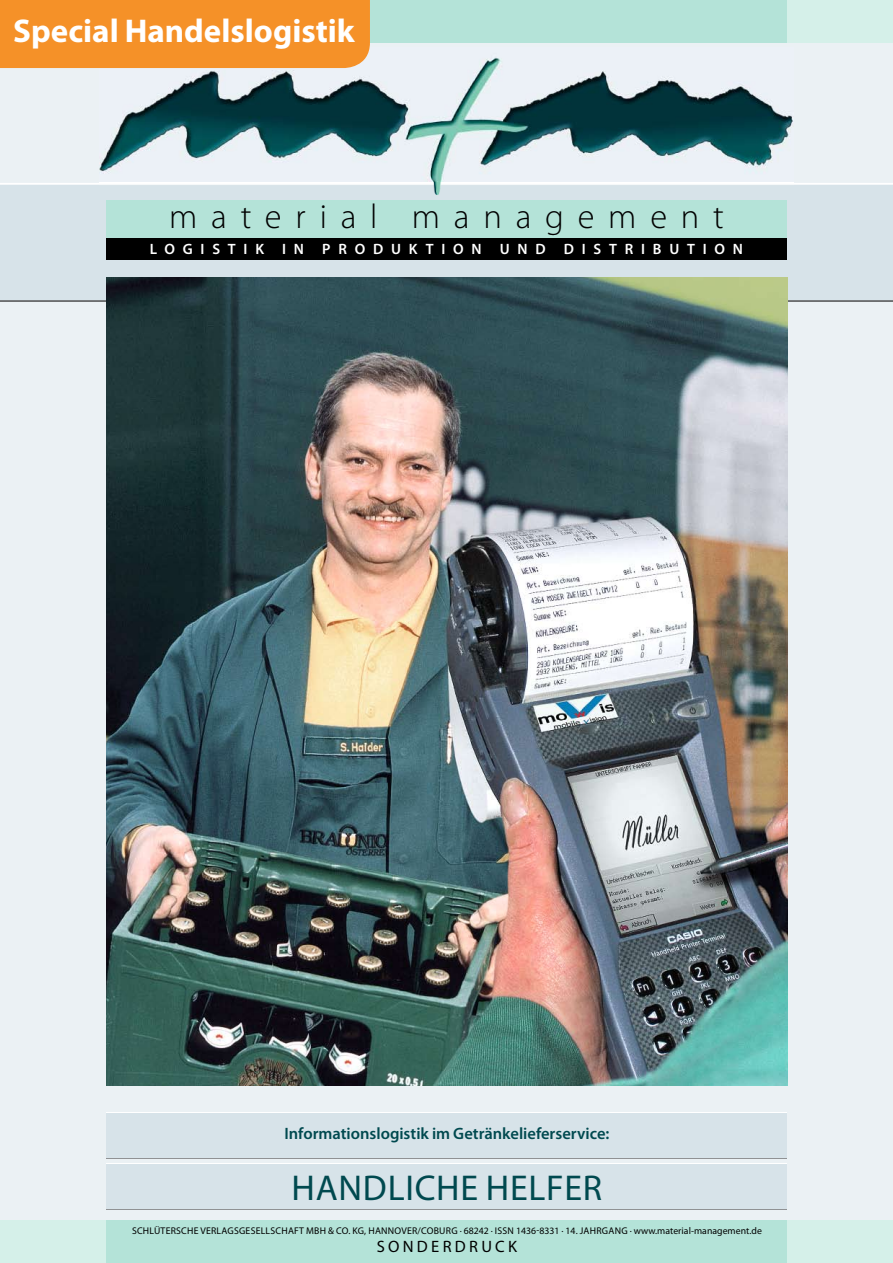
<style>
.page{position:relative;width:893px;height:1263px;background:#ebf1f4}
.page>*{position:absolute;margin:0;border:0;box-sizing:border-box;transform-origin:0 0}
.t1{font:36px "Myriad Pro";letter-spacing:.02em;color:#00494f}
.t2{font:300 34.5px "Myriad Pro";letter-spacing:.4em;color:#000}
.t3{font:700 33px "Myriad Pro";color:#fff}
.t4{font:600 16.5px "Myriad Pro";color:#00494f}
.t5{font:16.5px "Myriad Pro";letter-spacing:.2em;color:#000}
.t6{font:600 15px "Myriad Pro";letter-spacing:.52em;color:#fff}
.t7{font:9.75px "Myriad Pro";letter-spacing:.025em;color:#000}
</style>
<div class="page">
<div style="left:0;top:0;width:893px;height:43px;background:#d5f0e9"></div>
<div style="left:106px;top:0;width:681px;height:43px;background:#b4e3d8"></div>
<div style="left:0;top:183px;width:893px;height:119px;background:#d7e3e9"></div>
<div style="left:106px;top:200px;width:681px;height:38px;background:#b4e3d8"></div>
<div style="left:106px;top:238px;width:681px;height:21px;background:#000"></div>
<img style="left:107px;top:277px;width:680px;height:808px">
<img style="left:99px;top:57px;width:694px;height:140px">
<div style="left:0;top:1220px;width:893px;height:43px;background:#d5f0e9"></div>
<div style="left:107px;top:1220px;width:680px;height:43px;background:#b4e3d8"></div>
<div style="left:107px;top:1112px;width:680px;height:47px;background:#d7e3e9"></div>
<div style="left:107px;top:1163px;width:680px;height:47px;background:#d7e3e9"></div>
<hr style="left:107px;top:1158px;width:680px;height:1px;background:#909294">
<hr style="left:107px;top:1163px;width:680px;height:1px;background:#fff">
<hr style="left:107px;top:1112px;width:680px;height:1px;background:#fff">
<hr style="left:107px;top:1209px;width:680px;height:1px;background:#909294">
<svg style="left:0;top:0;width:370px;height:106px"></svg>
<h3 class="t3" style="left:13px;top:9px;width:343px">Special Handelslogistik</h3>
<h2 class="t2" style="left:169px;top:195px;width:556px">material management</h2>
<h3 class="t6" style="left:150px;top:240px;width:595px">LOGISTIK IN PRODUKTION UND DISTRIBUTION</h3>
<h3 class="t4" style="left:284px;top:1123px;width:326px">Informationslogistik im Getränkelieferservice:</h3>
<h1 class="t1" style="left:292px;top:1166px;width:312px">HANDLICHE HELFER</h1>
<p class="t7" style="left:132px;top:1225px;width:631px">SCHLÜTERSCHE VERLAGSGESELLSCHAFT MBH &amp; CO. KG, HANNOVER/COBURG . 68242 . ISSN 1436-8331 . 14. JAHRGANG . www.material-management.de</p>
<h3 class="t5" style="left:377px;top:1236px;width:142px">SONDERDRUCK</h3>
</div>
